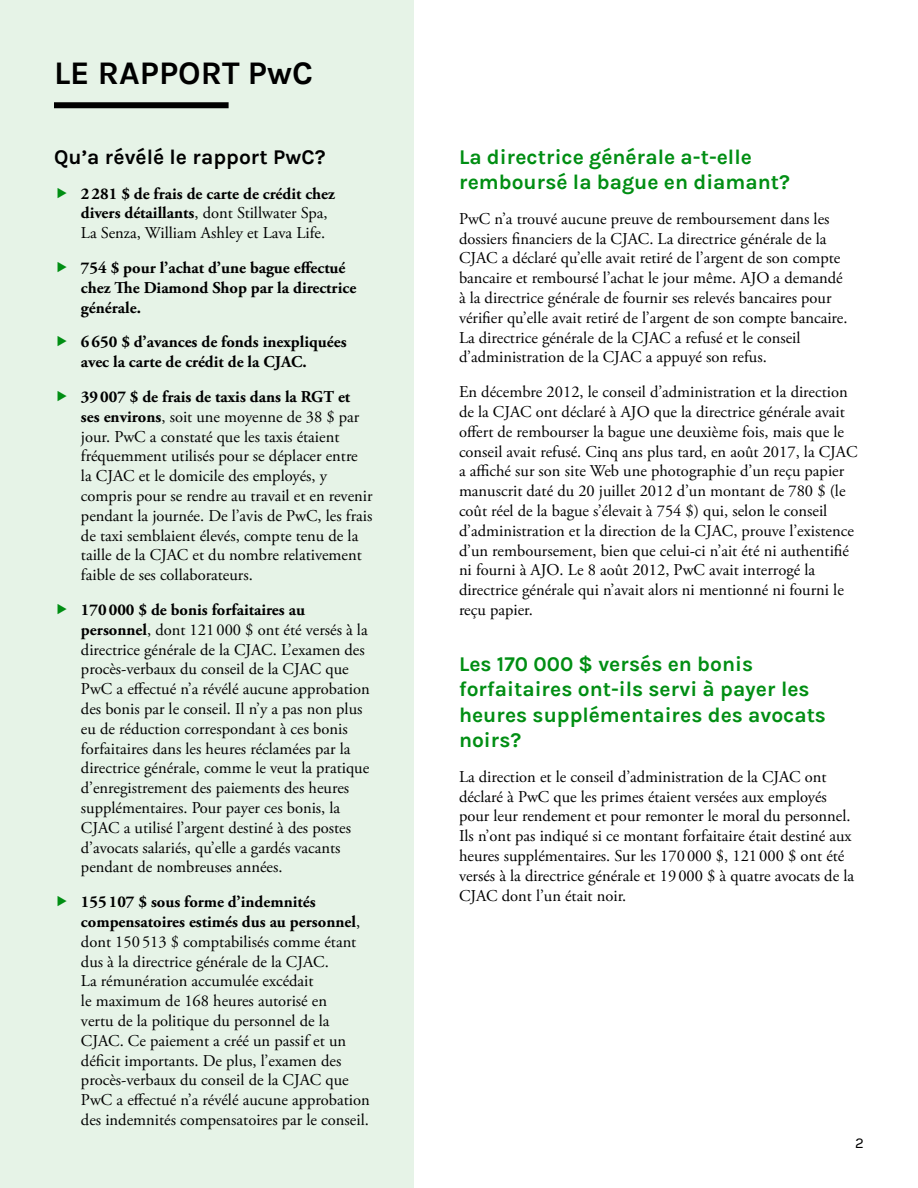
<style>
.page{position:relative;width:918px;height:1188px;background:#fff}
.page>*{position:absolute;margin:0;border:0;box-sizing:border-box;transform-origin:0 0}
.t1{font:700 33px "Karla";color:#000}
.t2{font:700 21px/25.5px "Karla";color:#008e13}
.t3{font:700 21px "Karla";color:#000}
.t4{font:16.5px/19.8px "Adobe Garamond Pro";color:#000}
.t5{font:700 16.5px/19.8px "Adobe Garamond Pro";color:#000}
.t6{font:15px "Karla";color:#000}
.s1{font-weight:700}
</style>
<div class="page">
<div style="left:0;top:0;width:414px;height:1188px;background:#e6f3e7"></div>
<div style="left:54px;top:102px;width:175px;height:6px;background:#000"></div>
<h1 class="t1" style="left:54px;top:54px;width:261px">LE RAPPORT PwC</h1>
<h3 class="t3" style="left:54px;top:145px;width:273px">Qu’a révélé le rapport PwC?</h3>
<h3 class="t2" style="left:459px;top:144px;width:294px">La directrice générale a-t-elle</h3>
<p class="t4" style="left:81px;top:184px;width:256px"><span class="s1">2 281 $ de frais de carte de crédit chez divers détaillants</span>, dont Stillwater Spa,<br>La Senza, William Ashley et Lava Life.</p>
<p class="t5" style="left:81px;top:258px;width:277px">754 $ pour l’achat d’une bague efectué chez Te Diamond Shop par la directrice générale.</p>
<p class="t5" style="left:81px;top:333px;width:267px">6 650 $ d’avances de fonds inexpliquées avec la carte de crédit de la CJAC.</p>
<p class="t4" style="left:81px;top:387px;width:293px"><span class="s1">39 007 $ de frais de taxis dans la RGT et ses environs</span>, soit une moyenne de 38 $ par jour. PwC a constaté que les taxis étaient fréquemment utilisés pour se déplacer entre la CJAC et le domicile des employés, y compris pour se rendre au travail et en revenir pendant la journée. De l’avis de PwC, les frais de taxi semblaient élevés, compte tenu de la taille de la CJAC et du nombre relativement faible de ses collaborateurs.</p>
<p class="t4" style="left:81px;top:600px;width:290px"><span class="s1">170 000 $ de bonis forfaitaires au personnel</span>, dont 121 000 $ ont été versés à la directrice générale de la CJAC. L’examen des procès-verbaux du conseil de la CJAC que PwC a efectué n’a révélé aucune approbation des bonis par le conseil. Il n’y a pas non plus eu de réduction correspondant à ces bonis forfaitaires dans les heures réclamées par la directrice générale, comme le veut la pratique d’enregistrement des paiements des heures supplémentaires. Pour payer ces bonis, la CJAC a utilisé l’argent destiné à des postes d’avocats salariés, qu’elle a gardés vacants pendant de nombreuses années.</p>
<p class="t4" style="left:81px;top:893px;width:290px"><span class="s1">155 107 $ sous forme d’indemnités compensatoires estimés dus au personnel</span>, dont 150 513 $ comptabilisés comme étant dus à la directrice générale de la CJAC.<br>La rémunération accumulée excédait<br>le maximum de 168 heures autorisé en<br>vertu de la politique du personnel de la CJAC. Ce paiement a créé un passif et un défcit importants. De plus, l’examen des procès-verbaux du conseil de la CJAC que PwC a efectué n’a révélé aucune approbation des indemnités compensatoires par le conseil.</p>
<h3 class="t2" style="left:459px;top:169px;width:332px">remboursé la bague en diamant?</h3>
<p class="t4" style="left:459px;top:209px;width:390px">PwC n’a trouvé aucune preuve de remboursement dans les dossiers fnanciers de la CJAC. La directrice générale de la CJAC a déclaré qu’elle avait retiré de l’argent de son compte bancaire et remboursé l’achat le jour même. AJO a demandé à la directrice générale de fournir ses relevés bancaires pour vérifer qu’elle avait retiré de l’argent de son compte bancaire.<br>La directrice générale de la CJAC a refusé et le conseil d’administration de la CJAC a appuyé son refus.</p>
<p class="t4" style="left:459px;top:383px;width:400px">En décembre 2012, le conseil d’administration et la direction de la CJAC ont déclaré à AJO que la directrice générale avait ofert de rembourser la bague une deuxième fois, mais que le conseil avait refusé. Cinq ans plus tard, en août 2017, la CJAC a afché sur son site Web une photographie d’un reçu papier manuscrit daté du 20 juillet 2012 d’un montant de 780 $ (le coût réel de la bague s’élevait à 754 $) qui, selon le conseil d’administration et la direction de la CJAC, prouve l’existence d’un remboursement, bien que celui-ci n’ait été ni authentifé ni fourni à AJO. Le 8 août 2012, PwC avait interrogé la directrice générale qui n’avait alors ni mentionné ni fourni le reçu papier.</p>
<h3 class="t2" style="left:459px;top:651px;width:369px">Les 170 000 $ versés en bonis forfaitaires ont-ils servi à payer les heures supplémentaires des avocats noirs?</h3>
<p class="t4" style="left:459px;top:767px;width:397px">La direction et le conseil d’administration de la CJAC ont déclaré à PwC que les primes étaient versées aux employés pour leur rendement et pour remonter le moral du personnel.<br>Ils n’ont pas indiqué si ce montant forfaitaire était destiné aux heures supplémentaires. Sur les 170 000 $, 121 000 $ ont été versés à la directrice générale et 19 000 $ à quatre avocats de la CJAC dont l’un était noir.</p>
<p class="t6" style="left:855px;top:1135px;width:10px">2</p>
</div>
